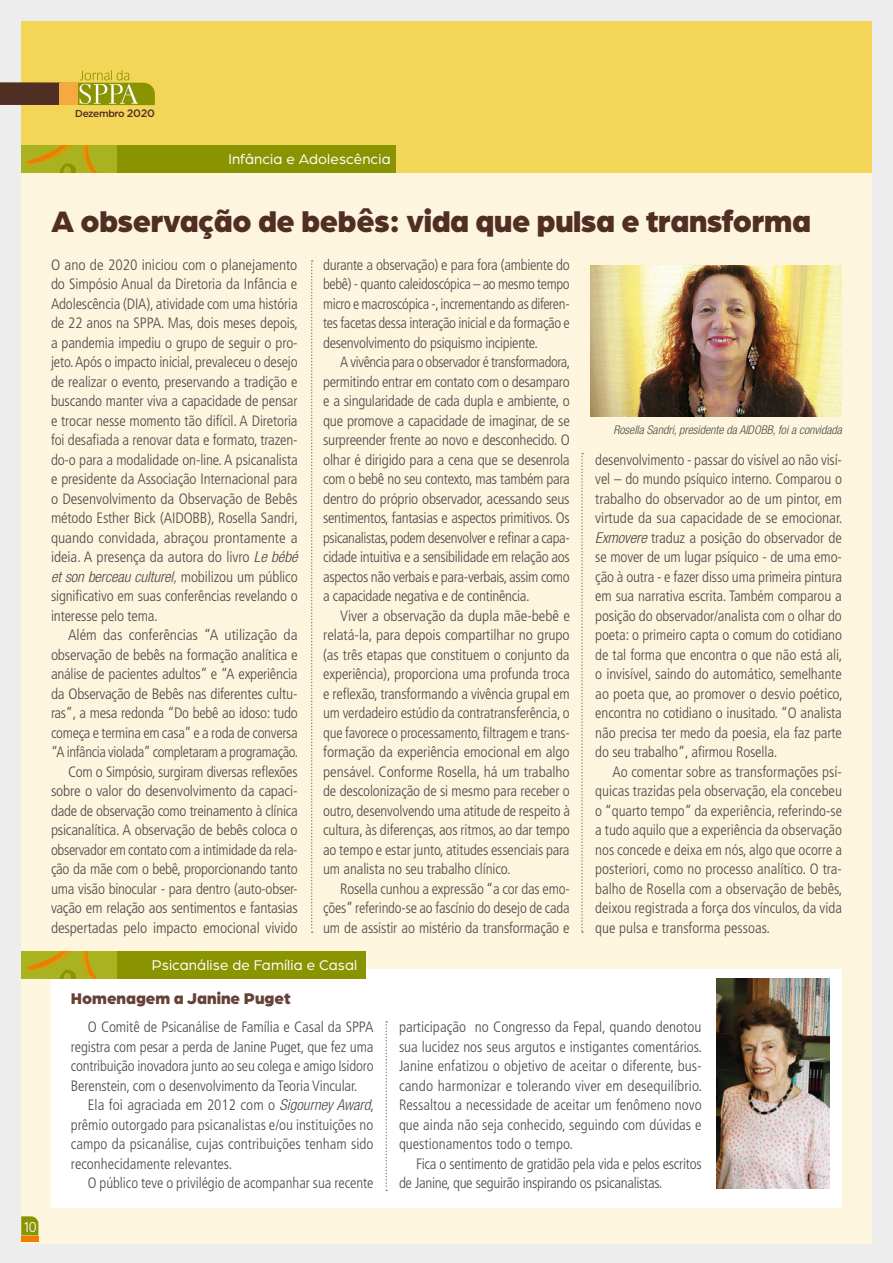
<style>
.page{position:relative;width:893px;height:1263px;background:#fff}
.page>*{position:absolute;margin:0;border:0;box-sizing:border-box;transform-origin:0 0}
.t1{font:900 31.5px "Arboria";letter-spacing:-.01em;color:#512e24}
.t2{font:900 16.5px "Arboria";color:#664236}
.t3{font:300 condensed 15px/19.5px "Frutiger LT Std";letter-spacing:-.015em;color:#4a4a49;text-align:justify}
.t4{font:15px "Arboria";letter-spacing:.01em;color:#fff}
.t5{font:italic 300 condensed 15px "Helvetica Neue LT Std";letter-spacing:-.01em;color:#4a4a49}
.t6{font:14.25px "Bastardus Sans";color:#fff}
.t7{font:italic 300 condensed 12px "Helvetica Neue LT Std";color:#4a4a49}
.t8{font:500 10.8px "Arboria";letter-spacing:-.02em;color:#512e24}
.s1{font-family:"Gotham"}
.s2{font-family:"Helvetica Neue LT Std";font-style:italic}
.s3{font-family:"Frutiger LT Std";font-style:normal}
</style>
<div class="page">
<div style="left:0;top:0;width:891px;height:1263px;background:#ededed"></div>
<div style="left:21px;top:23px;width:851px;height:1221px;background:#fdf5dd"></div>
<div style="left:21px;top:21px;width:851px;height:151px;background:#f3d558"></div>
<div style="left:116px;top:145px;width:280px;height:27px;background:#8a9400"></div>
<img style="left:21px;top:145px;width:95px;height:27px">
<svg style="left:57px;top:163px;width:29px;height:9px"></svg>
<svg style="left:311px;top:260px;width:2px;height:673px"></svg>
<svg style="left:581px;top:453px;width:2px;height:480px"></svg>
<div style="left:51px;top:969px;width:791px;height:239px;background:#fff"></div>
<img style="left:716px;top:979px;width:113px;height:209px">
<img style="left:590px;top:265px;width:252px;height:152px">
<div style="left:116px;top:952px;width:250px;height:27px;background:#8a9400"></div>
<img style="left:21px;top:952px;width:95px;height:27px">
<svg style="left:57px;top:970px;width:29px;height:9px"></svg>
<svg style="left:385px;top:1021px;width:2px;height:170px"></svg>
<svg style="left:0;top:70px;width:155px;height:35px"></svg>
<svg style="left:21px;top:1216px;width:17px;height:19px"></svg>
<div style="left:21px;top:1236px;width:17px;height:6px;background:#ef7d00"></div>
<p class="t8" style="left:75px;top:106px;width:81px">Dezembro <span class="s1">2020</span></p>
<p class="t4" style="left:229px;top:149px;width:163px">Infância e Adolescência</p>
<p class="t6" style="left:23px;top:1218px;width:15px">10</p>
<h1 class="t1" style="left:51px;top:198px;width:761px">A observação de bebês: vida que pulsa e transforma</h1>
<p class="t3" style="left:51px;top:255px;width:249px">O ano de 2020 iniciou com o planejamento do Simpósio Anual da Diretoria da Infância e Adolescência (DIA), atividade com uma história de 22 anos na SPPA. Mas, dois meses depois, a pandemia impediu o grupo de seguir o pro&shy;jeto. Após o impacto inicial, prevaleceu o desejo de realizar o evento, preservando a tradição e buscando manter viva a capacidade de pensar e trocar nesse momento tão difícil. A Diretoria foi desafiada a renovar data e formato, trazen&shy;do-o para a modalidade on-line. A psicanalista e presidente da Associação Internacional para o Desenvolvimento da Observação de Bebês método Esther Bick (AIDOBB), Rosella Sandri, quando convidada, abraçou prontamente a ideia. A presença da autora do livro <span class="s2">Le bébé</span></p>
<p class="t5" style="left:51px;top:568px;width:248px">et son berceau culturel, <span class="s3">mobilizou um público</span></p>
<p class="t3" style="left:51px;top:587px;width:248px">significativo em suas conferências revelando o interesse pelo tema.</p>
<p class="t3" style="left:51px;top:626px;width:249px;text-align:right">Além das conferências “A utilização da observação de bebês na formação analítica e análise de pacientes adultos” e “A experiência da Observação de Bebês nas diferentes cultu&shy;ras”, a mesa redonda “Do bebê ao idoso: tudo começa e termina em casa” e a roda de conversa “A infância violada” completaram a programação.<br>Com o Simpósio, surgiram diversas reflexões sobre o valor do desenvolvimento da capaci&shy;dade de observação como treinamento à clínica psicanalítica. A observação de bebês coloca o observador em contato com a intimidade da rela&shy;ção da mãe com o bebê, proporcionando tanto uma visão binocular - para dentro (auto-obser&shy;vação em relação aos sentimentos e fantasias despertadas pelo impacto emocional vivido</p>
<p class="t3" style="left:323px;top:255px;width:248px">durante a observação) e para fora (ambiente do bebê) - quanto caleidoscópica – ao mesmo tempo micro e macroscópica -, incrementando as diferen&shy;tes facetas dessa interação inicial e da formação e desenvolvimento do psiquismo incipiente.</p>
<p class="t3" style="left:323px;top:353px;width:249px;text-indent:17px">A vivência para o observador é transformadora, permitindo entrar em contato com o desamparo e a singularidade de cada dupla e ambiente, o que promove a capacidade de imaginar, de se surpreender frente ao novo e desconhecido. O olhar é dirigido para a cena que se desenrola com o bebê no seu contexto, mas também para dentro do próprio observador, acessando seus sentimentos, fantasias e aspectos primitivos. Os psicanalistas, podem desenvolver e refinar a capa&shy;cidade intuitiva e a sensibilidade em relação aos aspectos não verbais e para-verbais, assim como a capacidade negativa e de continência.</p>
<p class="t3" style="left:323px;top:606px;width:248px;text-indent:17px">Viver a observação da dupla mãe-bebê e relatá-la, para depois compartilhar no grupo (as três etapas que constituem o conjunto da experiência), proporciona uma profunda troca e reflexão, transformando a vivência grupal em um verdadeiro estúdio da contratransferência, o que favorece o processamento, filtragem e trans&shy;formação da experiência emocional em algo pensável. Conforme Rosella, há um trabalho de descolonização de si mesmo para receber o outro, desenvolvendo uma atitude de respeito à cultura, às diferenças, aos ritmos, ao dar tempo ao tempo e estar junto, atitudes essenciais para um analista no seu trabalho clínico.</p>
<p class="t3" style="left:323px;top:879px;width:248px;text-indent:17px">Rosella cunhou a expressão “a cor das emo&shy;ções” referindo-se ao fascínio do desejo de cada um de assistir ao mistério da transformação e</p>
<p class="t4" style="left:152px;top:955px;width:207px">Psicanálise de Família e Casal</p>
<p class="t2" style="left:71px;top:987px;width:221px">Homenagem a Janine Puget</p>
<p class="t7" style="left:613px;top:422px;width:230px">Rosella Sandri, presidente da AIDOBB, foi a convidada</p>
<p class="t3" style="left:595px;top:450px;width:249px">desenvolvimento - passar do visível ao não visí&shy;vel – do mundo psíquico interno. Comparou o trabalho do observador ao de um pintor, em virtude da sua capacidade de se emocionar.<br><span class="s2">Exmovere</span> traduz a posição do observador de se mover de um lugar psíquico - de uma emo&shy;ção à outra - e fazer disso uma primeira pintura em sua narrativa escrita. Também comparou a posição do observador/analista com o olhar do poeta: o primeiro capta o comum do cotidiano de tal forma que encontra o que não está ali, o invisível, saindo do automático, semelhante ao poeta que, ao promover o desvio poético, encontra no cotidiano o inusitado. “O analista não precisa ter medo da poesia, ela faz parte do seu trabalho”, afirmou Rosella.</p>
<p class="t3" style="left:595px;top:762px;width:249px;text-indent:17px">Ao comentar sobre as transformações psí&shy;quicas trazidas pela observação, ela concebeu o “quarto tempo” da experiência, referindo-se a tudo aquilo que a experiência da observação nos concede e deixa em nós, algo que ocorre a posteriori, como no processo analítico. O tra&shy;balho de Rosella com a observação de bebês, deixou registrada a força dos vínculos, da vida que pulsa e transforma pessoas.</p>
<p class="t3" style="left:71px;top:1018px;width:304px;text-indent:17px">O Comitê de Psicanálise de Família e Casal da SPPA registra com pesar a perda de Janine Puget, que fez uma contribuição inovadora junto ao seu colega e amigo Isidoro Berenstein, com o desenvolvimento da Teoria Vincular.</p>
<p class="t3" style="left:71px;top:1096px;width:305px;text-indent:17px">Ela foi agraciada em 2012 com o <span class="s2">Sigourney Award</span>, prêmio outorgado para psicanalistas e/ou instituições no campo da psicanálise, cujas contribuições tenham sido reconhecidamente relevantes.</p>
<p class="t3" style="left:88px;top:1174px;width:287px">O público teve o privilégio de acompanhar sua recente</p>
<p class="t3" style="left:399px;top:1018px;width:305px">participação no Congresso da Fepal, quando denotou sua lucidez nos seus argutos e instigantes comentários.<br>Janine enfatizou o objetivo de aceitar o diferente, bus&shy;cando harmonizar e tolerando viver em desequilíbrio.<br>Ressaltou a necessidade de aceitar um fenômeno novo que ainda não seja conhecido, seguindo com dúvidas e questionamentos todo o tempo.</p>
<p class="t3" style="left:399px;top:1154px;width:304px;text-indent:17px">Fica o sentimento de gratidão pela vida e pelos escritos de Janine, que seguirão inspirando os psicanalistas.</p>
</div>
